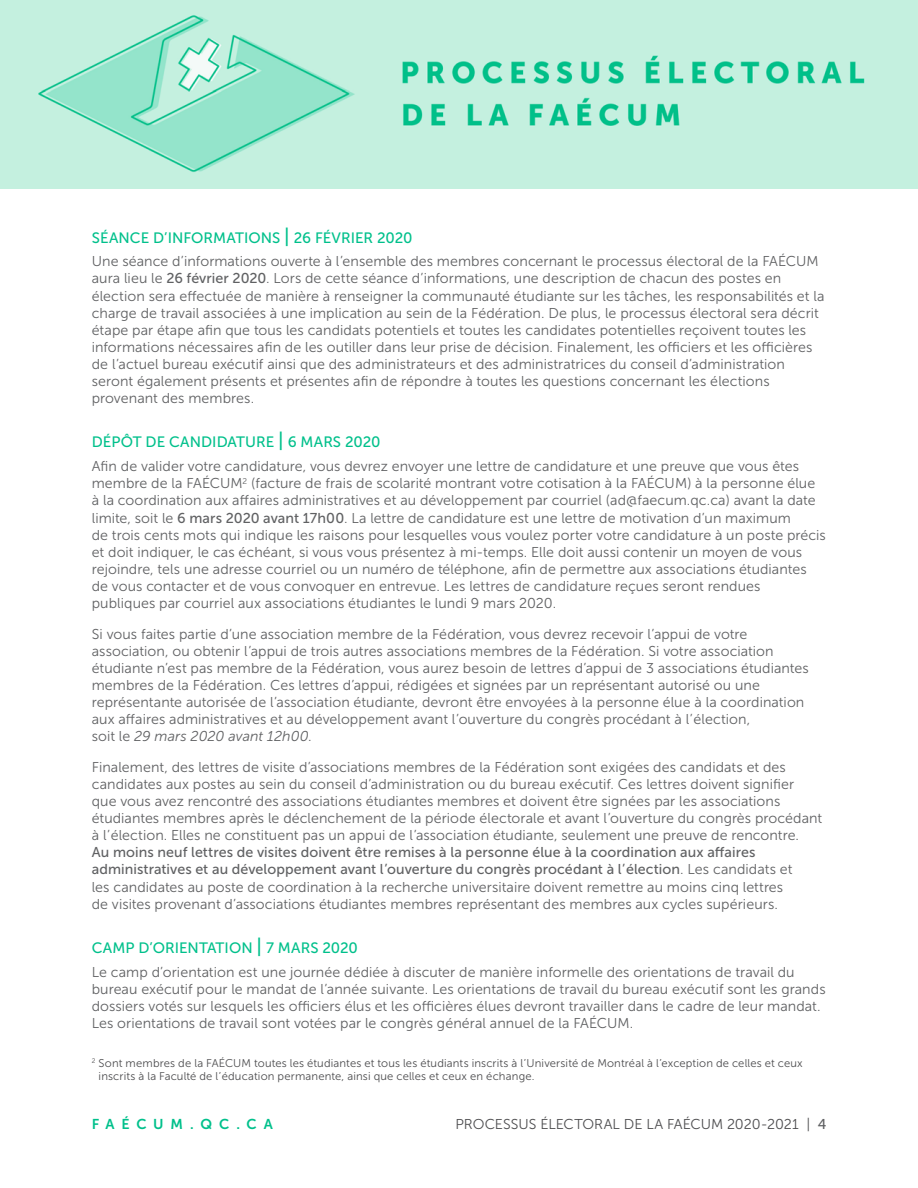
<style>
.page{position:relative;width:918px;height:1188px;background:#fff}
.page>*{position:absolute;margin:0;border:0;box-sizing:border-box;transform-origin:0 0}
.t1{font:15px "Museo Sans 500";color:#00c08b}
.t2{font:14.25px/17.1px "Museo Sans 300";letter-spacing:.005em;color:#606163}
.t3{font:14.25px/17.1px "Museo Sans 500";letter-spacing:.005em;color:#606163}
.t4{font:14.25px "Museo Sans 300";color:#4d4d4f}
.t5{font:14.25px "Museo Sans 700";letter-spacing:.475em;color:#00c08b}
.t6{font:11.25px/13.5px "Museo Sans 300";letter-spacing:.015em;color:#4d4d4f}
.s1{font-size:19.5px}
.s2{font-family:"Museo Sans 500"}
.s3{font-style:italic}
.s4{font-family:"Museo Sans 300"}
.s5{font-family:"Museo Sans 500";color:#606163}
</style>
<div class="page">
<img style="left:0;top:0;width:918px;height:189px">
<p class="t1" style="left:92px;top:229px;width:322px">SÉANCE D’INFORMATIONS <span class="s1">|</span> 26 FÉVRIER 2020</p>
<p class="t2" style="left:92px;top:253px;width:734px">Une séance d’informations ouverte à l’ensemble des membres concernant le processus électoral de la FAÉCUM aura lieu le <span class="s2">26 février 2020</span>. Lors de cette séance d’informations, une description de chacun des postes en élection sera effectuée de manière à renseigner la communauté étudiante sur les tâches, les responsabilités et la charge de travail associées à une implication au sein de la Fédération. De plus, le processus électoral sera décrit étape par étape afin que tous les candidats potentiels et toutes les candidates potentielles reçoivent toutes les informations nécessaires afin de les outiller dans leur prise de décision. Finalement, les officiers et les officières de l’actuel bureau exécutif ainsi que des administrateurs et des administratrices du conseil d’administration seront également présents et présentes afin de répondre à toutes les questions concernant les élections provenant des membres.</p>
<p class="t1" style="left:92px;top:434px;width:290px">DÉPÔT DE CANDIDATURE <span class="s1">|</span> 6 MARS 2020</p>
<p class="t2" style="left:92px;top:458px;width:736px">Afin de valider votre candidature, vous devrez envoyer une lettre de candidature et une preuve que vous êtes membre de la FAÉCUM<sup>2</sup> ( facture de frais de scolarité montrant votre cotisation à la FAÉCUM ) à la personne élue à la coordination aux affaires administratives et au développement par courriel ( ad@faecum.qc.ca ) avant la date limite, soit le <span class="s2">6 mars 2020 avant 17h00</span>. La lettre de candidature est une lettre de motivation d’un maximum<br>de trois cents mots qui indique les raisons pour lesquelles vous voulez porter votre candidature à un poste précis et doit indiquer, le cas échéant, si vous vous présentez à mi-temps. Elle doit aussi contenir un moyen de vous rejoindre, tels une adresse courriel ou un numéro de téléphone, afin de permettre aux associations étudiantes de vous contacter et de vous convoquer en entrevue. Les lettres de candidature reçues seront rendues publiques par courriel aux associations étudiantes le lundi 9 mars 2020.</p>
<p class="t2" style="left:92px;top:625px;width:718px">Si vous faites partie d’une association membre de la Fédération, vous devrez recevoir l’appui de votre association, ou obtenir l’appui de trois autres associations membres de la Fédération. Si votre association étudiante n’est pas membre de la Fédération, vous aurez besoin de lettres d’appui de 3 associations étudiantes membres de la Fédération. Ces lettres d’appui, rédigées et signées par un représentant autorisé ou une représentante autorisée de l’association étudiante, devront être envoyées à la personne élue à la coordination aux affaires administratives et au développement avant l’ouverture du congrès procédant à l’élection,<br>soit le <span class="s3">29 mars 2020 avant 12h00</span>.</p>
<p class="t2" style="left:92px;top:758px;width:732px">Finalement, des lettres de visite d’associations membres de la Fédération sont exigées des candidats et des candidates aux postes au sein du conseil d’administration ou du bureau exécutif. Ces lettres doivent signifier que vous avez rencontré des associations étudiantes membres et doivent être signées par les associations étudiantes membres après le déclenchement de la période électorale et avant l’ouverture du congrès procédant à l’élection. Elles ne constituent pas un appui de l’association étudiante, seulement une preuve de rencontre.</p>
<p class="t3" style="left:92px;top:844px;width:702px">Au moins neuf lettres de visites doivent être remises à la personne élue à la coordination aux affaires administratives et au développement avant l’ouverture du congrès procédant à l’élection<span class="s4">. Les candidats et</span></p>
<p class="t2" style="left:92px;top:878px;width:693px">les candidates au poste de coordination à la recherche universitaire doivent remettre au moins cinq lettres de visites provenant d’associations étudiantes membres représentant des membres aux cycles supérieurs.</p>
<p class="t1" style="left:92px;top:940px;width:268px">CAMP D’ORIENTATION <span class="s1">|</span> 7 MARS 2020</p>
<p class="t2" style="left:92px;top:963px;width:735px">Le camp d’orientation est une journée dédiée à discuter de manière informelle des orientations de travail du bureau exécutif pour le mandat de l’année suivante. Les orientations de travail du bureau exécutif sont les grands dossiers votés sur lesquels les officiers élus et les officières élues devront travailler dans le cadre de leur mandat.<br>Les orientations de travail sont votées par le congrès général annuel de la FAÉCUM.</p>
<p class="t6" style="left:99px;top:1056px;width:706px;text-indent:-7px"><sup>2</sup> Sont membres de la FAÉCUM toutes les étudiantes et tous les étudiants inscrits à l’Université de Montréal à l’exception de celles et ceux inscrits à la Faculté de l’éducation permanente, ainsi que celles et ceux en échange.</p>
<p class="t5" style="left:92px;top:1116px;width:183px">FAÉCUM.QC.CA</p>
<p class="t4" style="left:455px;top:1116px;width:373px">PROCESSUS ÉLECTORAL DE LA FAÉCUM 2020-2021 | <span class="s5">4</span></p>
</div>
